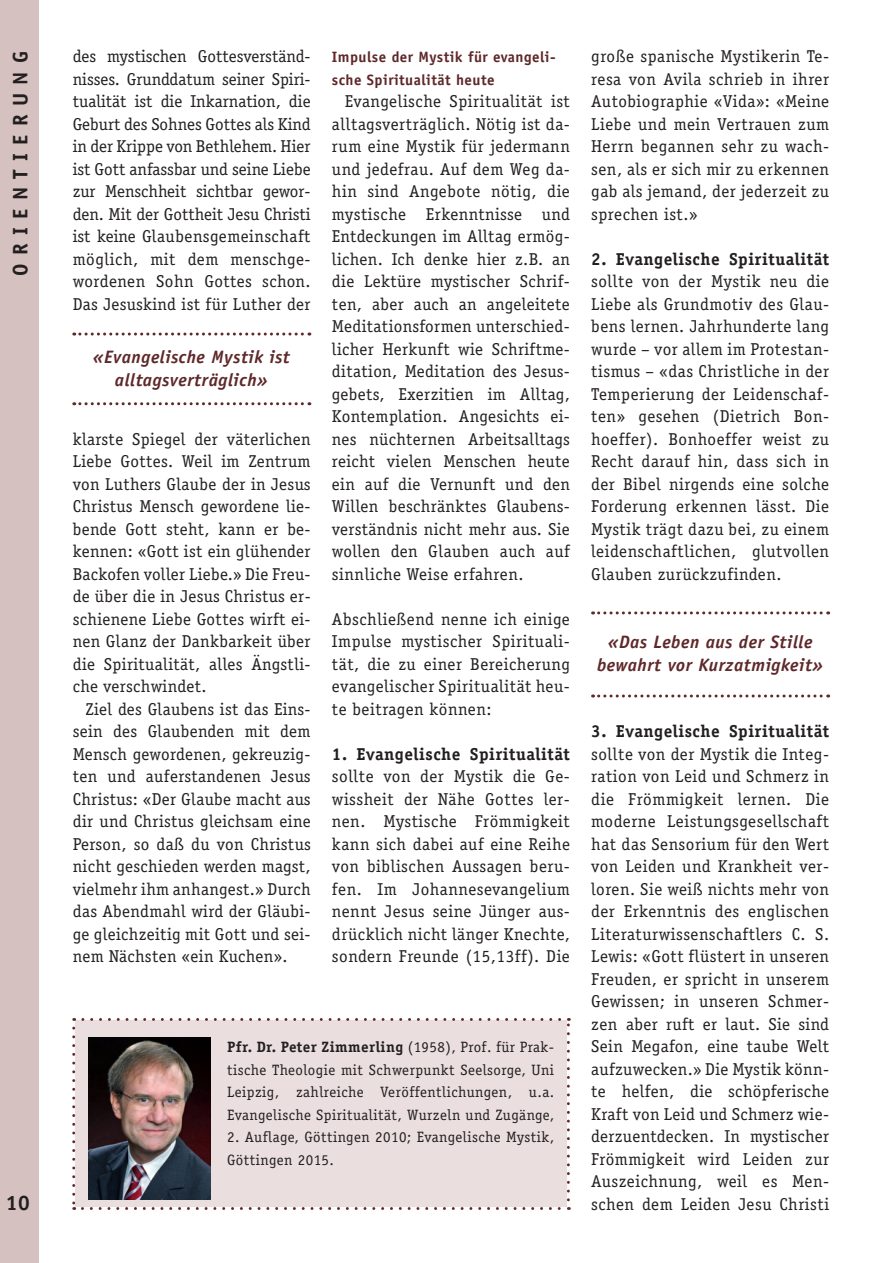
<style>
.page{position:relative;width:893px;height:1263px;background:#fff}
.page>*{position:absolute;margin:0;border:0;box-sizing:border-box;transform-origin:0 0}
.t1{font:700 21px "Officina Sans";letter-spacing:.4em;color:#231f20}
.t2{font:italic 700 18px/23.2px "Officina Sans";letter-spacing:.03em;color:#5f2829;text-align:center}
.t3{font:17.25px/22.5px "Officina Serif";letter-spacing:.03em;color:#231f20;text-align:justify}
.t4{font:700 17.25px "Officina Serif";letter-spacing:.03em;color:#231f20}
.t5{font:15px/22.5px "Officina Serif";letter-spacing:.03em;color:#231f20;text-align:justify}
.t6{font:700 15px/22.5px "Officina Sans";letter-spacing:.03em;color:#5f2829}
.s1{font-weight:700}
</style>
<div class="page">
<svg style="left:593px;top:611px;width:236px;height:3px"></svg>
<svg style="left:593px;top:694px;width:236px;height:3px"></svg>
<svg style="left:74px;top:333px;width:236px;height:3px"></svg>
<svg style="left:74px;top:402px;width:236px;height:3px"></svg>
<div style="left:0;top:0;width:38px;height:1263px;background:#d5c1bf"></div>
<div style="left:75px;top:1021px;width:492px;height:186px;background:#eadfde"></div>
<svg style="left:72px;top:1028px;width:3px;height:182px"></svg>
<svg style="left:82px;top:1207px;width:487px;height:3px"></svg>
<svg style="left:567px;top:1018px;width:3px;height:182px"></svg>
<svg style="left:74px;top:1018px;width:486px;height:3px"></svg>
<img style="left:89px;top:1037px;width:121px;height:162px">
<p class="t1" style="left:7px;top:276px;width:227px;rotate:-90deg">ORIENTIERUNG</p>
<p class="t1" style="left:6px;top:1190px;width:26px">10</p>
<p class="t3" style="left:73px;top:45px;width:239px">des mystischen Gottesverständ&shy;nisses. Grunddatum seiner Spiri&shy;tualität ist die Inkarnation, die Geburt des Sohnes Gottes als Kind in der Krippe von Bethlehem. Hier ist Gott anfassbar und seine Liebe zur Menschheit sichtbar gewor&shy;den. Mit der Gottheit Jesu Christi ist keine Glaubensgemeinschaft möglich, mit dem menschge&shy;wordenen Sohn Gottes schon.<br>Das Jesuskind ist für Luther der</p>
<p class="t2" style="left:93px;top:345px;width:199px">«Evangelische Mystik ist alltagsverträglich»</p>
<p class="t3" style="left:73px;top:428px;width:240px">klarste Spiegel der väterlichen Liebe Gottes. Weil im Zentrum von Luthers Glaube der in Jesus Christus Mensch gewordene lie&shy;bende Gott steht, kann er be&shy;kennen: «Gott ist ein glühender Backofen voller Liebe.» Die Freu&shy;de über die in Jesus Christus er&shy;schienene Liebe Gottes wirft ei&shy;nen Glanz der Dankbarkeit über die Spiritualität, alles Ängstli&shy;che verschwindet.</p>
<p class="t3" style="left:73px;top:698px;width:239px;text-indent:13px">Ziel des Glaubens ist das Eins&shy;sein des Glaubenden mit dem Mensch gewordenen, gekreuzig&shy;ten und auferstandenen Jesus Christus: «Der Glaube macht aus dir und Christus gleichsam eine Person, so daß du von Christus nicht geschieden werden magst, vielmehr ihm anhangest.» Durch das Abendmahl wird der Gläubi&shy;ge gleichzeitig mit Gott und sei&shy;nem Nächsten «ein Kuchen».</p>
<p class="t6" style="left:332px;top:46px;width:225px">Impulse der Mystik für evangeli&shy;sche Spiritualität heute</p>
<p class="t3" style="left:332px;top:90px;width:239px;text-indent:13px">Evangelische Spiritualität ist alltagsverträglich. Nötig ist da&shy;rum eine Mystik für jedermann und jedefrau. Auf dem Weg da&shy;hin sind Angebote nötig, die mystische Erkenntnisse und Entdeckungen im Alltag ermög&shy;lichen. Ich denke hier z.B. an die Lektüre mystischer Schrif&shy;ten, aber auch an angeleitete Meditationsformen unterschied&shy;licher Herkunft wie Schriftme&shy;ditation, Meditation des Jesus&shy;gebets, Exerzitien im Alltag, Kontemplation. Angesichts ei&shy;nes nüchternen Arbeitsalltags reicht vielen Menschen heute ein auf die Vernunft und den Willen beschränktes Glaubens&shy;verständnis nicht mehr aus. Sie wollen den Glauben auch auf sinnliche Weise erfahren.</p>
<p class="t3" style="left:332px;top:608px;width:239px">Abschließend nenne ich einige Impulse mystischer Spirituali&shy;tät, die zu einer Bereicherung evangelischer Spiritualität heu&shy;te beitragen können:</p>
<p class="t4" style="left:332px;top:743px;width:239px">1. Evangelische Spiritualität</p>
<p class="t3" style="left:332px;top:765px;width:239px">sollte von der Mystik die Ge&shy;wissheit der Nähe Gottes ler&shy;nen. Mystische Frömmigkeit kann sich dabei auf eine Reihe von biblischen Aussagen beru&shy;fen. Im Johannesevangelium nennt Jesus seine Jünger aus&shy;drücklich nicht länger Knechte, sondern Freunde (15,13ff). Die</p>
<p class="t5" style="left:227px;top:1036px;width:329px"><span class="s1">Pfr. Dr. Peter Zimmerling</span> (1958), Prof. für Prak&shy;tische Theologie mit Schwerpunkt Seelsorge, Uni Leipzig, zahlreiche Veröffentlichungen, u.a.<br>Evangelische Spiritualität, Wurzeln und Zugänge,</p>
<p class="t5" style="left:227px;top:1126px;width:329px">2. Auflage, Göttingen 2010; Evangelische Mystik,<br>Göttingen 2015.</p>
<p class="t3" style="left:591px;top:45px;width:239px">große spanische Mystikerin Te&shy;resa von Avila schrieb in ihrer Autobiographie «Vida»: «Meine Liebe und mein Vertrauen zum Herrn begannen sehr zu wach&shy;sen, als er sich mir zu erkennen gab als jemand, der jederzeit zu sprechen ist.»</p>
<p class="t4" style="left:591px;top:248px;width:239px">2. Evangelische Spiritualität</p>
<p class="t3" style="left:591px;top:270px;width:239px">sollte von der Mystik neu die Liebe als Grundmotiv des Glau&shy;bens lernen. Jahrhunderte lang wurde – vor allem im Protestan&shy;tismus – «das Christliche in der Temperierung der Leidenschaf&shy;ten» gesehen (Dietrich Bon&shy;hoeffer). Bonhoeffer weist zu Recht darauf hin, dass sich in der Bibel nirgends eine solche Forderung erkennen lässt. Die Mystik trägt dazu bei, zu einem leidenschaftlichen, glutvollen Glauben zurückzufinden.</p>
<p class="t2" style="left:597px;top:630px;width:228px">«Das Leben aus der Stille bewahrt vor Kurzatmigkeit»</p>
<p class="t4" style="left:591px;top:720px;width:239px">3. Evangelische Spiritualität</p>
<p class="t3" style="left:591px;top:742px;width:239px">sollte von der Mystik die Integ&shy;ration von Leid und Schmerz in die Frömmigkeit lernen. Die moderne Leistungsgesellschaft hat das Sensorium für den Wert von Leiden und Krankheit ver&shy;loren. Sie weiß nichts mehr von der Erkenntnis des englischen Literaturwissenschaftlers C. S.<br>Lewis: «Gott flüstert in unseren Freuden, er spricht in unserem Gewissen; in unseren Schmer&shy;zen aber ruft er laut. Sie sind Sein Megafon, eine taube Welt aufzuwecken.» Die Mystik könn&shy;te helfen, die schöpferische Kraft von Leid und Schmerz wie&shy;derzuentdecken. In mystischer Frömmigkeit wird Leiden zur Auszeichnung, weil es Men&shy;schen dem Leiden Jesu Christi</p>
</div>
